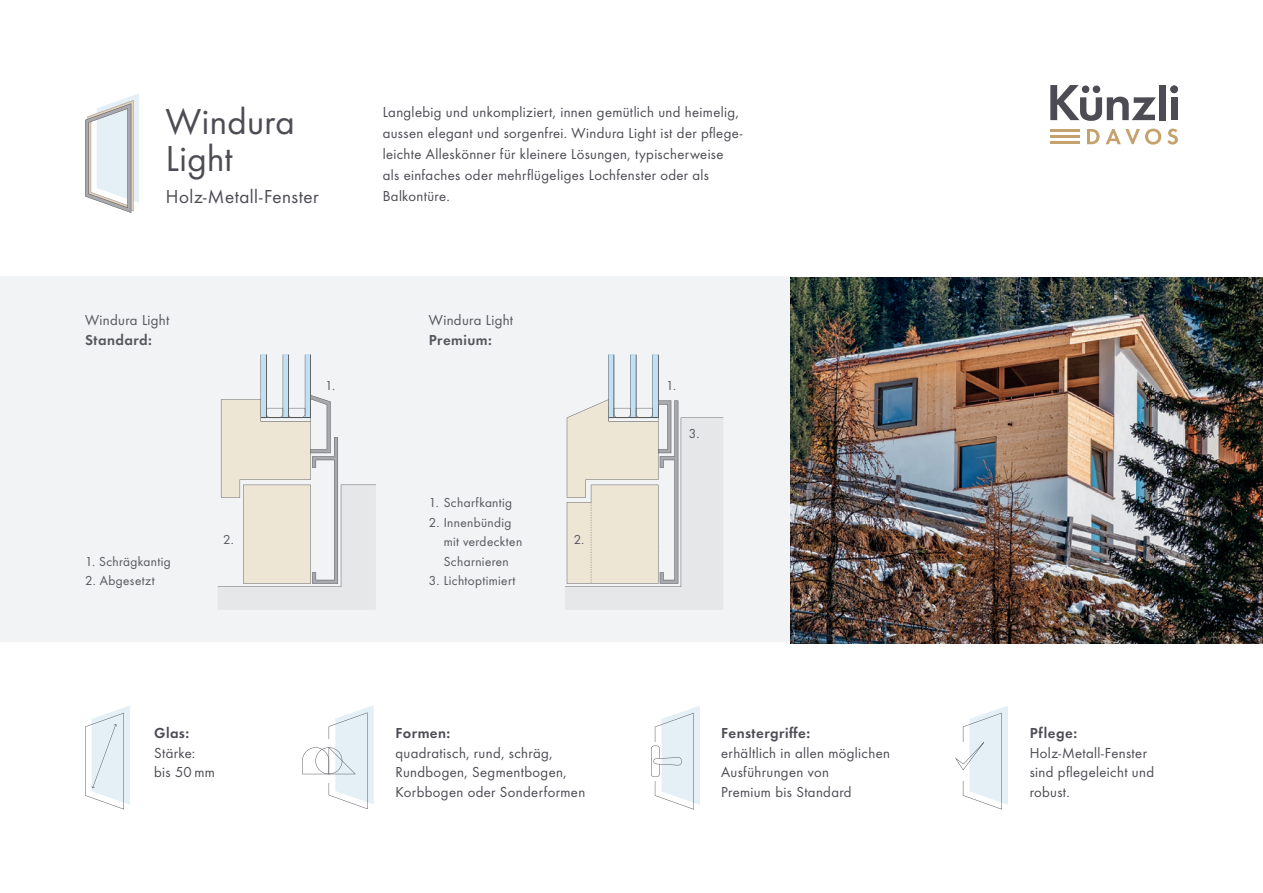
<style>
.page{position:relative;width:1263px;height:893px;background:#fff}
.page>*{position:absolute;margin:0;border:0;box-sizing:border-box;transform-origin:0 0}
.t1{font:37.5px/37.5px "Futura Boo";letter-spacing:.01em;color:#4d4c54}
.t2{font:19.5px "Futura Boo";letter-spacing:.025em;color:#4d4c54}
.t3{font:15px/19.5px "Futura Boo";letter-spacing:.025em;color:#4d4c54}
.t4{font:15px "Futura Dem";letter-spacing:.03em;color:#4d4c54}
.t5{font:15px "Futura Boo";letter-spacing:.02em;color:#56565e}
.t6{font:15px "Futura Dem";letter-spacing:.03em;color:#56565e}
.t7{font:13.5px/19.5px "Futura Boo";letter-spacing:.03em;color:#56565e}
</style>
<div class="page">
<div style="left:0;top:276px;width:790px;height:366px;background:#f2f3f4"></div>
<svg style="left:1087px;top:129px;width:12px;height:15px"></svg>
<svg style="left:1105px;top:129px;width:56px;height:16px"></svg>
<svg style="left:1167px;top:129px;width:11px;height:16px"></svg>
<hr style="left:1050px;top:142px;width:29px;height:2px;background:#c5a16d">
<hr style="left:1050px;top:129px;width:29px;height:3px;background:#c5a16d">
<hr style="left:1050px;top:135px;width:29px;height:3px;background:#c5a16d">
<svg style="left:1050px;top:85px;width:106px;height:36px"></svg>
<div style="left:1159px;top:85px;width:7px;height:35px;background:#4d4c54"></div>
<div style="left:1170px;top:86px;width:8px;height:7px;background:#4d4c54;border-radius:50%"></div>
<div style="left:1171px;top:97px;width:6px;height:23px;background:#4d4c54"></div>
<svg style="left:302px;top:705px;width:72px;height:104px"></svg>
<svg style="left:85px;top:706px;width:45px;height:103px"></svg>
<svg style="left:85px;top:94px;width:54px;height:119px"></svg>
<svg style="left:955px;top:706px;width:53px;height:103px"></svg>
<svg style="left:651px;top:706px;width:49px;height:103px"></svg>
<svg style="left:218px;top:355px;width:158px;height:254px"></svg>
<svg style="left:565px;top:355px;width:158px;height:254px"></svg>
<img style="left:790px;top:278px;width:473px;height:365px">
<h1 class="t1" style="left:166px;top:102px;width:130px">Windura<br>Light</h1>
<h2 class="t2" style="left:166px;top:185px;width:155px">Holz-Metall-Fenster</h2>
<p class="t3" style="left:383px;top:102px;width:361px;line-height:21px">Langlebig und unkompliziert, innen gemütlich und heimelig, aussen elegant und sorgenfrei. Windura Light ist der pflege&shy;leichte Alleskönner für kleinere Lösungen, typischerweise als einfaches oder mehrflügeliges Lochfenster oder als Balkontüre.</p>
<p class="t5" style="left:85px;top:311px;width:86px">Windura Light</p>
<p class="t6" style="left:85px;top:329px;width:68px">Standard:</p>
<p class="t5" style="left:429px;top:311px;width:86px">Windura Light</p>
<p class="t6" style="left:429px;top:329px;width:65px">Premium:</p>
<p class="t7" style="left:325px;top:376px;width:12px">1.</p>
<p class="t7" style="left:666px;top:376px;width:12px">1.</p>
<p class="t7" style="left:689px;top:424px;width:12px">3.</p>
<p class="t7" style="left:85px;top:551px;width:87px">1. Schrägkantig</p>
<p class="t7" style="left:85px;top:571px;width:71px">2. Abgesetzt</p>
<p class="t7" style="left:223px;top:530px;width:12px">2.</p>
<p class="t7" style="left:429px;top:493px;width:85px">1. Scharfkantig</p>
<p class="t7" style="left:444px;top:512px;width:80px;text-indent:-15px">2. Innenbündig mit verdeckten<br>Scharnieren</p>
<p class="t7" style="left:429px;top:571px;width:88px">3. Lichtoptimiert</p>
<p class="t7" style="left:574px;top:530px;width:12px">2.</p>
<p class="t4" style="left:154px;top:723px;width:37px">Glas:</p>
<p class="t3" style="left:154px;top:743px;width:62px">Stärke: bis 50 mm</p>
<p class="t4" style="left:396px;top:723px;width:56px">Formen:</p>
<p class="t3" style="left:396px;top:743px;width:191px">quadratisch, rund, schräg,<br>Rundbogen, Segmentbogen,<br>Korbbogen oder Sonderformen</p>
<p class="t4" style="left:721px;top:723px;width:90px">Fenstergriffe:</p>
<p class="t3" style="left:721px;top:743px;width:170px">erhältlich in allen möglichen<br>Ausführungen von<br>Premium bis Standard</p>
<p class="t4" style="left:1030px;top:723px;width:49px">Pflege:</p>
<p class="t3" style="left:1030px;top:743px;width:126px">Holz-Metall-Fenster sind pflegeleicht und robust.</p>
</div>
